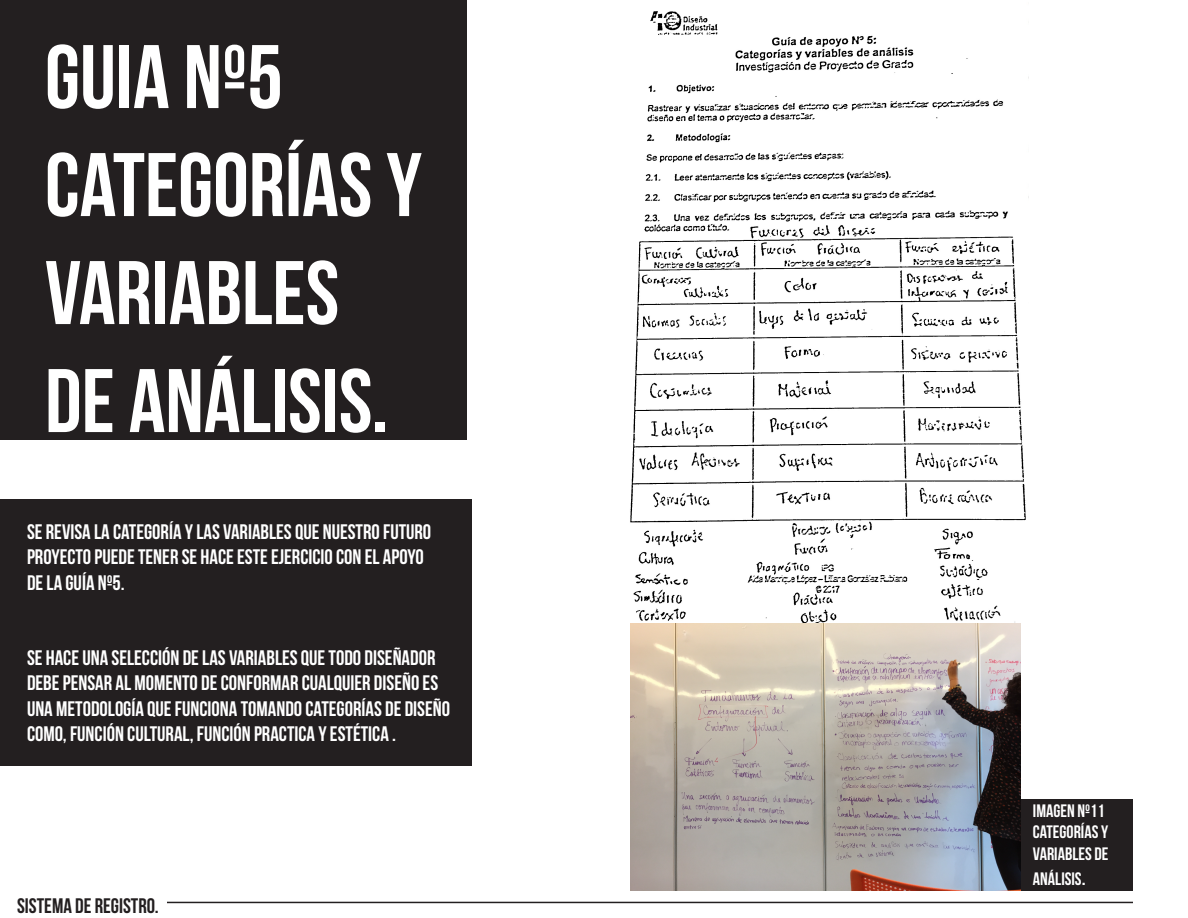
<style>
.page{position:relative;width:1188px;height:918px;background:#fff}
.page>*{position:absolute;margin:0;border:0;box-sizing:border-box;transform-origin:0 0}
.t1{font:90px/108px "Bebas Neue";color:#fff}
.t2{font:21px/25.2px "Bebas Neue";color:#fff}
.t3{font:21px "Bebas Neue";color:#231f20}
.t4{font:18px/21.6px "Bebas Neue";color:#fff}
.s1{font-size:21px}
</style>
<div class="page">
<div style="left:0;top:499px;width:471px;height:267px;background:#231f20"></div>
<div style="left:0;top:0;width:466px;height:440px;background:#231f20"></div>
<hr style="left:167px;top:902px;width:966px;height:1px;background:#231f20">
<img style="left:630px;top:11px;width:399px;height:613px">
<div style="left:1021px;top:799px;width:111px;height:91px;background:#231f20"></div>
<img style="left:630px;top:624px;width:391px;height:266px">
<h1 class="t1" style="left:45px;top:22px;width:379px">GUIA Nº5<br>CATEGORÍAS Y<br>VARIABLES<br>DE ANÁLISIS.</h1>
<p class="t2" style="left:27px;top:519px;width:406px">SE REVISA LA CATEGORÍA Y LAS VARIABLES QUE NUESTRO FUTURO<br>PROYECTO PUEDE TENER SE HACE ESTE EJERCICIO CON EL APOYO<br>DE LA GUÍA Nº5.</p>
<p class="t2" style="left:27px;top:645px;width:425px">SE HACE UNA SELECCIÓN DE LAS VARIABLES QUE TODO DISEÑADOR DEBE PENSAR AL MOMENTO DE CONFORMAR CUALQUIER DISEÑO ES UNA METODOLOGÍA QUE FUNCIONA TOMANDO CATEGORÍAS DE DISEÑO COMO, FUNCIÓN CULTURAL, FUNCIÓN PRACTICA Y ESTÉTICA .</p>
<p class="t3" style="left:17px;top:895px;width:143px">SISTEMA DE REGISTRO.</p>
<p class="t4" style="left:1033px;top:800px;width:77px">IMAGEN Nº11<br>CATEGORÍAS Y<br>VARIABLES DE</p>
<p class="t4" style="left:1033px;top:868px;width:54px">ANÁLISIS<span class="s1">.</span></p>
</div>
